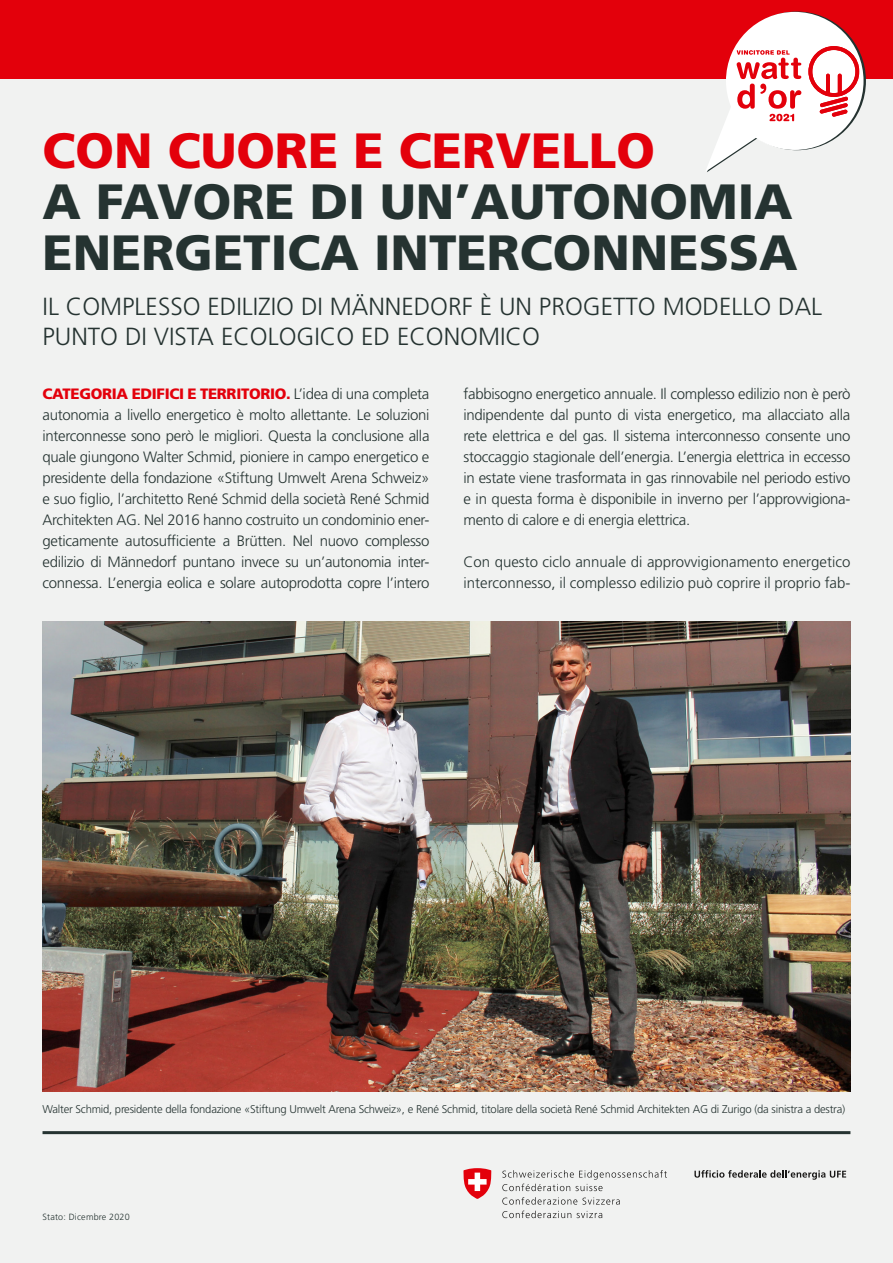
<style>
.page{position:relative;width:893px;height:1263px;background:#f1f2f1}
.page>*{position:absolute;margin:0;border:0;box-sizing:border-box;transform-origin:0 0}
.t1{font:900 49.5px/51px "Frutiger LT Std";color:#253331}
.t2{font:900 49.5px "Frutiger LT Std";color:#e3000b}
.t3{font:300 24.75px/30px "Frutiger LT Std";color:#253331}
.t4{font:300 15px/21px "Frutiger LT Std";color:#253331;text-align:justify}
.t5{font:300 11.25px "Frutiger LT Std";letter-spacing:-.02em;color:#253331}
.t6{font:300 9px "Frutiger LT Std";letter-spacing:.02em;color:#253331}
.s1{font-weight:900;color:#e3000b}
</style>
<div class="page">
<hr style="left:43px;top:1131px;width:807px;height:3px;background:#253331">
<div style="left:0;top:0;width:893px;height:78px;background:#e3000b"></div>
<svg style="left:694px;top:1170px;width:152px;height:10px"></svg>
<svg style="left:502px;top:1170px;width:165px;height:21px"></svg>
<svg style="left:502px;top:1197px;width:118px;height:21px"></svg>
<svg style="left:463px;top:1168px;width:29px;height:31px"></svg>
<img style="left:43px;top:621px;width:807px;height:471px">
<svg style="left:705px;top:12px;width:161px;height:160px"></svg>
<h1 class="t2" style="left:43px;top:121px;width:614px">CON CUORE E CERVELLO</h1>
<h1 class="t1" style="left:43px;top:176px;width:757px">A FAVORE DI UN’AUTONOMIA<br>ENERGETICA INTERCONNESSA</h1>
<h2 class="t3" style="left:43px;top:292px;width:781px">IL COMPLESSO EDILIZIO DI MÄNNEDORF È UN PROGETTO MODELLO DAL<br>PUNTO DI VISTA ECOLOGICO ED ECONOMICO</h2>
<p class="t4" style="left:43px;top:384px;width:388px"><span class="s1">CATEGORIA EDIFICI E TERRITORIO.</span> L’idea di una completa autonomia a livello energetico è molto allettante. Le soluzioni interconnesse sono però le migliori. Questa la conclusione alla quale giungono Walter Schmid, pioniere in campo energetico e presidente della fondazione «Stiftung Umwelt Arena Schweiz» e suo figlio, l’architetto René Schmid della società René Schmid Architekten AG. Nel 2016 hanno costruito un condominio ener&shy;geticamente autosufficiente a Brütten. Nel nuovo complesso edilizio di Männedorf puntano invece su un’autonomia inter&shy;connessa. L’energia eolica e solare autoprodotta copre l’intero</p>
<p class="t4" style="left:463px;top:384px;width:388px">fabbisogno energetico annuale. Il complesso edilizio non è però indipendente dal punto di vista energetico, ma allacciato alla rete elettrica e del gas. Il sistema interconnesso consente uno stoccaggio stagionale dell’energia. L’energia elettrica in eccesso in estate viene trasformata in gas rinnovabile nel periodo estivo e in questa forma è disponibile in inverno per l’approvvigiona&shy;mento di calore e di energia elettrica.</p>
<p class="t4" style="left:463px;top:552px;width:388px">Con questo ciclo annuale di approvvigionamento energetico interconnesso, il complesso edilizio può coprire il proprio fab-</p>
<p class="t5" style="left:43px;top:1103px;width:804px">Walter Schmid, presidente della fondazione «Stiftung Umwelt Arena Schweiz», e René Schmid, titolare della società René Schmid Architekten AG di Zurigo (da sinistra a destra)</p>
<p class="t6" style="left:43px;top:1212px;width:89px">Stato: Dicembre 2020</p>
</div>
